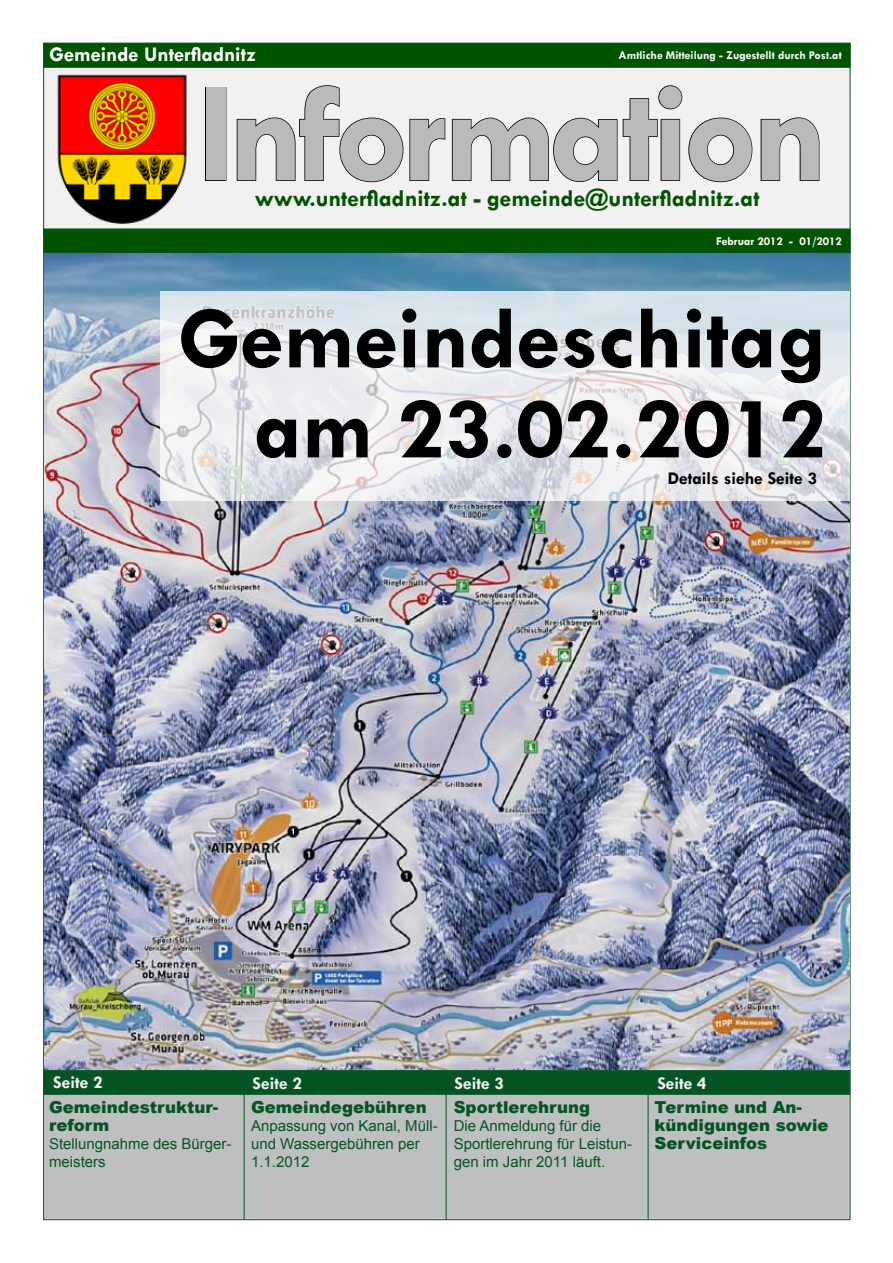
<style>
.page{position:relative;width:893px;height:1263px;background:#fff}
.page>*{position:absolute;margin:0;border:0;box-sizing:border-box;transform-origin:0 0}
.t1{font:700 144px "Tw Cen";letter-spacing:-.05em;color:#b9babb}
.t2{font:700 90px/90px "Tw Cen";color:#000;text-align:right}
.t3{font:700 24px "Tw Cen";color:#005400}
.t4{font:700 21px "Tw Cen";color:#fffffe}
.t5{font:700 18px "Tw Cen";color:#f2f2f2}
.t6{font:700 18px "Tw Cen";color:#000}
.t7{font:900 16.5px/18px "Arial";color:#065423}
.t8{font:15px/18px "Arial";color:#065423}
.t9{font:700 12px "Tw Cen";color:#fffffe}
</style>
<div class="page">
<div style="left:43px;top:1091px;width:807px;height:129px;background:#bebfc1"></div>
<div style="left:43px;top:64px;width:807px;height:170px;background:#f2f0f0"></div>
<div style="left:43px;top:43px;width:807px;height:25px;background:#005400;border:1px solid #065423"></div>
<div style="left:43px;top:229px;width:807px;height:24px;background:#005400;border:1px solid #065423"></div>
<img style="left:57px;top:74px;width:130px;height:150px">
<div style="left:205px;top:87px;width:21px;height:94px;border:2px solid #000"></div>
<svg style="left:236px;top:85px;width:517px;height:98px"></svg>
<svg style="left:760px;top:117px;width:60px;height:64px"></svg>
<div style="left:43px;top:1070px;width:807px;height:25px;background:#065423;border:1px solid #065423"></div>
<hr style="left:244px;top:1094px;width:1px;height:125px;background:#065423">
<hr style="left:446px;top:1095px;width:1px;height:124px;background:#065423">
<hr style="left:648px;top:1094px;width:1px;height:126px;background:#065423">
<img style="left:44px;top:253px;width:806px;height:816px">
<svg style="left:160px;top:291px;width:690px;height:210px"></svg>
<h3 class="t4" style="left:50px;top:42px;width:208px">Gemeinde Unterfladnitz</h3>
<p class="t9" style="left:619px;top:48px;width:225px">Amtliche Mitteilung - Zugestellt durch Post.at</p>
<h1 class="t1" style="left:197px;top:48px;width:632px">Information</h1>
<h3 class="t3" style="left:255px;top:184px;width:507px">www.unterfladnitz.at - gemeinde@unterfladnitz.at</h3>
<p class="t9" style="left:716px;top:234px;width:127px">Februar 2012 - 01/2012</p>
<h2 class="t2" style="left:178px;top:292px;width:649px">Gemeindeschitag am 23.02.2012</h2>
<p class="t6" style="left:668px;top:467px;width:151px">Details siehe Seite 3</p>
<p class="t5" style="left:53px;top:1071px;width:51px">Seite 2</p>
<p class="t5" style="left:253px;top:1073px;width:51px">Seite 2</p>
<p class="t5" style="left:455px;top:1073px;width:51px">Seite 3</p>
<p class="t5" style="left:657px;top:1073px;width:51px">Seite 4</p>
<p class="t7" style="left:49px;top:1098px;width:171px">Gemeindestruktur&shy;reform</p>
<p class="t8" style="left:49px;top:1135px;width:184px">Stellungnahme des Bürger&shy;meisters</p>
<p class="t7" style="left:251px;top:1098px;width:177px">Gemeindegebühren</p>
<p class="t8" style="left:251px;top:1117px;width:188px">Anpassung von Kanal, Müll&shy;und Wassergebühren per<br>1.1.2012</p>
<p class="t7" style="left:454px;top:1098px;width:138px">Sportlerehrung</p>
<p class="t8" style="left:454px;top:1117px;width:180px">Die Anmeldung für die<br>Sportlerehrung für Leistun&shy;gen im Jahr 2011 läuft.</p>
<p class="t7" style="left:655px;top:1098px;width:175px">Termine und An&shy;kündigungen sowie<br>Serviceinfos</p>
</div>
